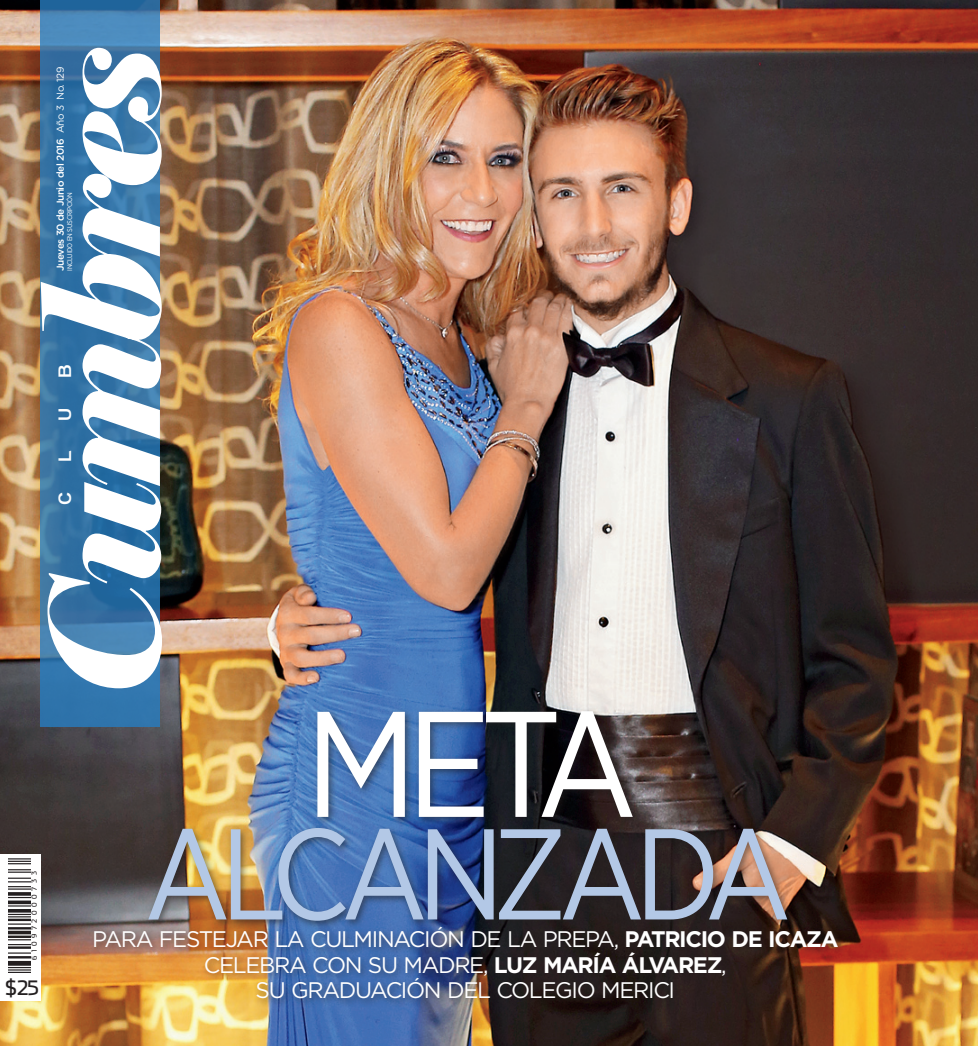
<style>
.page{position:relative;width:978px;height:1046px;background:#fff}
.page>*{position:absolute;margin:0;border:0;box-sizing:border-box;transform-origin:0 0}
.t1{font:150px "Gotham Narrow";color:#fff}
.t2{font:128.75px "Gotham Narrow";letter-spacing:-.085em;color:#b3c8e6}
.t3{font:22.5px/25px "Gotham";letter-spacing:-.06em;color:#fff;text-align:center}
.t4{font:20px "Dispatch Sans";color:#231f20}
.t5{font:500 16.25px "Vonnes";color:#fff}
.t6{font:500 10px "Gotham";letter-spacing:-.045em;color:#fff}
.t7{font:7px "Dispatch Sans";letter-spacing:.525em;color:#231f20}
.t8{font:6.88px "Gotham Narrow";letter-spacing:-.04em;color:#fff}
.s1{font-weight:400}
.s2{font-weight:700}
</style>
<div class="page">
<img style="left:0;top:0;width:978px;height:1045px">
<div style="left:90px;top:922px;width:756px;height:84px;background:#231f20;opacity:.55"></div>
<div style="left:144px;top:707px;width:651px;height:222px;background:#231f20;opacity:.55"></div>
<svg style="left:41px;top:0;width:119px;height:726px;background:#3a7cb1"></svg>
<svg style="left:41px;top:48px;width:121px;height:640px"></svg>
<div style="left:0;top:854px;width:41px;height:146px;background:#fff"></div>
<img style="left:8px;top:858px;width:22px;height:114px">
<p class="t6" style="left:54px;top:271px;width:206px;rotate:-90deg">Jueves 30 de Junio del 2016 <span class="s1">AÑO 3 NO. 129</span></p>
<p class="t8" style="left:66px;top:271px;width:79px;rotate:-90deg">INCLUIDO EN SUSCRIPCIÓN</p>
<p class="t5" style="left:56px;top:378px;width:15px;rotate:-90deg">B</p>
<p class="t5" style="left:56px;top:421px;width:15px;rotate:-90deg">U</p>
<p class="t5" style="left:56px;top:462px;width:13px;rotate:-90deg">L</p>
<p class="t5" style="left:56px;top:505px;width:14px;rotate:-90deg">C</p>
<p class="t7" style="left:30px;top:959px;width:90px;rotate:-90deg">610972000733</p>
<p class="t4" style="left:5px;top:976px;width:35px">$25</p>
<h1 class="t1" style="left:305px;top:671px;width:334px">META</h1>
<h2 class="t2" style="left:144px;top:794px;width:649px">ALCANZADA</h2>
<p class="t3" style="left:92px;top:926px;width:748px">PARA FESTEJAR LA CULMINACIÓN DE LA PREPA, <span class="s2">PATRICIO DE ICAZA<br></span>CELEBRA CON SU MADRE, <span class="s2">LUZ MARÍA ÁLVAREZ</span>,<br>SU GRADUACIÓN DEL COLEGIO M ERICI</p>
</div>
